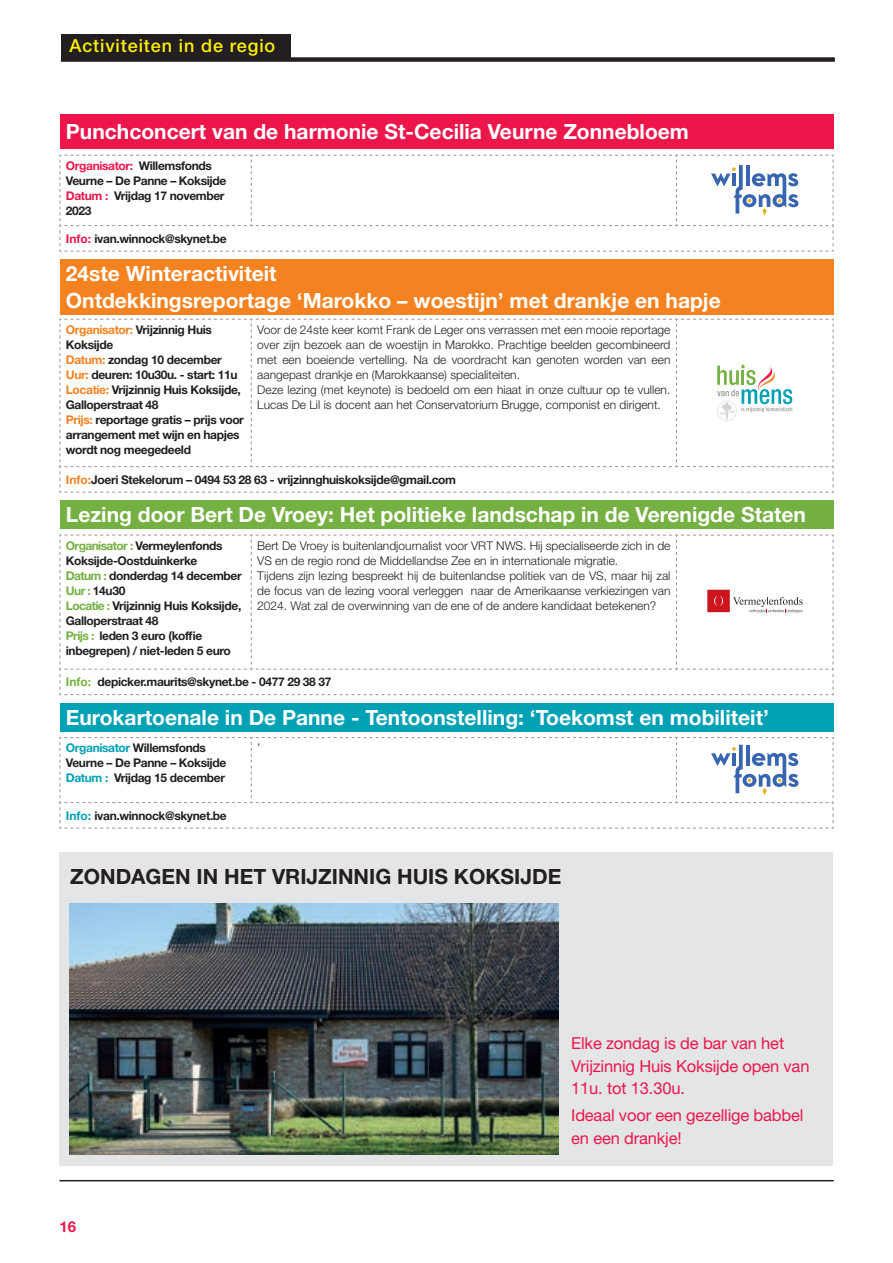
<style>
.page{position:relative;width:893px;height:1263px;background:#fff}
.page>*{position:absolute;margin:0;border:0;box-sizing:border-box;transform-origin:0 0}
.t1{font:700 21px "Helvetica Neue LT Std";color:#fff}
.t2{font:700 21px "Helvetica Neue LT Std";color:#231f20}
.t3{font:500 18px "Helvetica Neue LT Std";letter-spacing:.05em;color:#fff101}
.t4{font:16.5px/22.5px "Helvetica Neue LT Std";letter-spacing:-.01em;color:#ed164b}
.t5{font:700 15px "Helvetica Neue LT Std";color:#ed164b}
.t6{font:300 12px/15px "Helvetica Neue LT Std";color:#231f20;text-align:justify}
.t7{font:700 12px/15px "Helvetica Neue LT Std";letter-spacing:-.03em;color:#231f20}
.t8{font:10.8px "Times New Roman";color:#231f20}
.t9{font:4.2px "Times New Roman";color:#231f20}
.s1{color:#ed164b}
.s2{color:#f58220}
.s3{color:#75b042}
.s4{color:#00a1b4}
</style>
<div class="page">
<hr style="left:60px;top:1180px;width:774px;height:1px;background:#231f20">
<div style="left:60px;top:115px;width:773px;height:34px;background:#ed164b"></div>
<div style="left:60px;top:260px;width:773px;height:55px;background:#f58220"></div>
<div style="left:60px;top:501px;width:773px;height:28px;background:#75b042"></div>
<div style="left:60px;top:703px;width:773px;height:28px;background:#00a1b4"></div>
<svg style="left:59px;top:154px;width:775px;height:98px"></svg>
<svg style="left:59px;top:318px;width:775px;height:175px"></svg>
<svg style="left:59px;top:534px;width:775px;height:161px"></svg>
<svg style="left:59px;top:737px;width:775px;height:92px"></svg>
<div style="left:61px;top:57px;width:774px;height:5px;background:#231f20"></div>
<div style="left:61px;top:34px;width:230px;height:23px;background:#231f20"></div>
<div style="left:60px;top:852px;width:773px;height:313px;background:#e4e5e7"></div>
<img style="left:69px;top:903px;width:489px;height:251px">
<p class="t3" style="left:69px;top:35px;width:207px">Activiteiten in de regio</p>
<p class="t1" style="left:66px;top:119px;width:624px">Punchconcert van de harmonie St-Cecilia Veurne Zonnebloem</p>
<p class="t7" style="left:66px;top:158px;width:162px"><span class="s1">Organisator:</span> Willemsfonds<br>Veurne – De Panne – Koksijde</p>
<p class="t7" style="left:66px;top:188px;width:160px"><span class="s1">Datum :</span> Vrijdag 17 november<br>2023</p>
<p class="t7" style="left:66px;top:231px;width:162px"><span class="s1">Info:</span> ivan.winnock@skynet.be</p>
<p class="t1" style="left:66px;top:261px;width:212px">24ste Winteractiviteit</p>
<p class="t1" style="left:66px;top:288px;width:656px">Ontdekkingsreportage ‘Marokko – woestijn’ met drankje en hapje</p>
<p class="t7" style="left:66px;top:322px;width:148px"><span class="s2">Organisator:</span> Vrijzinnig Huis<br>Koksijde</p>
<p class="t7" style="left:66px;top:352px;width:158px"><span class="s2">Datum:</span> zondag 10 december</p>
<p class="t7" style="left:66px;top:367px;width:173px"><span class="s2">Uur:</span> deuren: 10u30u. - start: 11u</p>
<p class="t7" style="left:66px;top:382px;width:176px"><span class="s2">Locatie:</span> Vrijzinnig Huis Koksijde,<br>Galloperstraat 48</p>
<p class="t7" style="left:66px;top:412px;width:180px"><span class="s2">Prijs:</span> reportage gratis – prijs voor arrangement met wijn en hapjes wordt nog meegedeeld</p>
<p class="t6" style="left:257px;top:322px;width:415px">Voor de 24ste keer komt Frank de Leger ons verrassen met een mooie reportage over zijn bezoek aan de woestijn in Marokko. Prachtige beelden gecombineerd met een boeiende vertelling. Na de voordracht kan genoten worden van een aangepast drankje en (Marokkaanse) specialiteiten.</p>
<p class="t6" style="left:257px;top:382px;width:415px">Deze lezing (met keynote) is bedoeld om een hiaat in onze cultuur op te vullen.<br>Lucas De Lil is docent aan het Conservatorium Brugge, componist en dirigent.</p>
<p class="t8" style="left:398px;top:342px;width:72px">Vermeylenfonds</p>
<p class="t9" style="left:414px;top:357px;width:55px">verbinden verbreden verdiepen</p>
<p class="t7" style="left:66px;top:472px;width:392px"><span class="s2">Info:</span>Joeri Stekelorum – 0494 53 28 63 - vrijzinnghuiskoksijde@gmail.com</p>
<p class="t1" style="left:66px;top:502px;width:742px">Lezing door Bert De Vroey: Het politieke landschap in de Verenigde Staten</p>
<p class="t7" style="left:66px;top:538px;width:158px"><span class="s3">Organisator :</span> Vermeylenfonds<br>Koksijde-Oostduinkerke</p>
<p class="t7" style="left:66px;top:568px;width:177px"><span class="s3">Datum :</span> donderdag 14 december</p>
<p class="t7" style="left:66px;top:583px;width:61px"><span class="s3">Uur :</span> 14u30</p>
<p class="t7" style="left:66px;top:598px;width:177px"><span class="s3">Locatie :</span> Vrijzinnig Huis Koksijde,<br>Galloperstraat 48</p>
<p class="t7" style="left:66px;top:628px;width:166px"><span class="s3">Prijs :</span> leden 3 euro (koffie inbegrepen) / niet-leden 5 euro</p>
<p class="t6" style="left:257px;top:538px;width:415px">Bert De Vroey is buitenlandjournalist voor VRT NWS. Hij specialiseerde zich in de<br>VS en de regio rond de Middellandse Zee en in internationale migratie.</p>
<p class="t6" style="left:257px;top:568px;width:415px">Tijdens zijn lezing bespreekt hij de buitenlandse politiek van de VS, maar hij zal de focus van de lezing vooral verleggen naar de Amerikaanse verkiezingen van 2024. Wat zal de overwinning van de ene of de andere kandidaat betekenen?</p>
<p class="t7" style="left:66px;top:674px;width:267px"><span class="s3">Info:</span> depicker.maurits@skynet.be - 0477 29 38 37</p>
<p class="t1" style="left:66px;top:704px;width:704px">Eurokartoenale in De Panne - Tentoonstelling: ‘Toekomst en mobiliteit’</p>
<p class="t7" style="left:66px;top:740px;width:162px"><span class="s4">Organisator</span> Willemsfonds<br>Veurne – De Panne – Koksijde</p>
<p class="t7" style="left:66px;top:770px;width:161px"><span class="s4">Datum :</span> Vrijdag 15 december</p>
<p class="t6" style="left:257px;top:740px;width:5px">’</p>
<p class="t7" style="left:66px;top:807px;width:162px"><span class="s4">Info:</span> ivan.winnock@skynet.be</p>
<p class="t2" style="left:70px;top:864px;width:493px">ZONDAGEN IN HET VRIJZINNIG HUIS KOKSIJDE</p>
<p class="t5" style="left:60px;top:1217px;width:18px">16</p>
<p class="t4" style="left:571px;top:1032px;width:240px">Elke zondag is de bar van het<br>Vrijzinnig Huis Koksijde open van<br>11u. tot 13.30u.</p>
<p class="t4" style="left:571px;top:1104px;width:234px">Ideaal voor een gezellige babbel en een drankje!</p>
</div>
